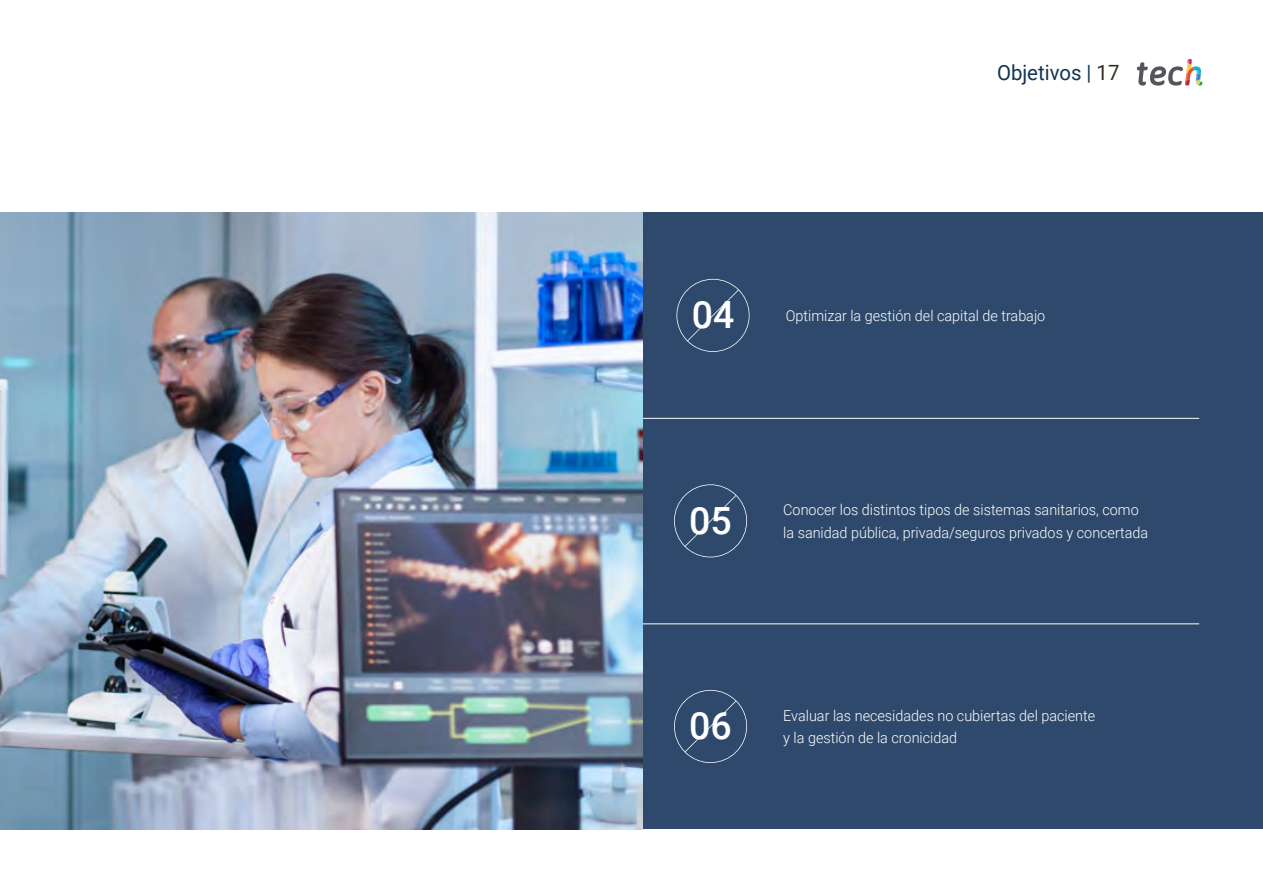
<style>
.page{position:relative;width:1263px;height:893px;background:#fff}
.page>*{position:absolute;margin:0;border:0;box-sizing:border-box;transform-origin:0 0}
.t1{font:500 37.5px "Roboto";color:#fff}
.t2{font:21px "Roboto";color:#123352}
.t3{font:300 15px/22.5px "Roboto";color:#fff;scale:.96 1}
.s1{color:#312e20}
</style>
<div class="page">
<div style="left:642px;top:213px;width:621px;height:616px;background:#2e496b"></div>
<hr style="left:0;top:624px;width:1199px;height:1px;background:#fff">
<hr style="left:0;top:418px;width:1199px;height:1px;background:#fff">
<svg style="left:676px;top:279px;width:73px;height:73px"></svg>
<img style="left:0;top:213px;width:642px;height:616px">
<svg style="left:674px;top:690px;width:73px;height:73px"></svg>
<svg style="left:674px;top:484px;width:73px;height:73px"></svg>
<svg style="left:1137px;top:59px;width:65px;height:27px"></svg>
<h2 class="t2" style="left:997px;top:57px;width:124px">Objetivos | <span class="s1">17</span></h2>
<h1 class="t1" style="left:692px;top:288px;width:44px">04</h1>
<p class="t3" style="left:786px;top:304px;width:272px">Optimizar la gestión del capital de trabajo</p>
<h1 class="t1" style="left:689px;top:494px;width:44px">05</h1>
<p class="t3" style="left:783px;top:498px;width:382px">Conocer los distintos tipos de sistemas sanitarios, como la sanidad pública, privada/seguros privados y concertada</p>
<h1 class="t1" style="left:689px;top:699px;width:44px">06</h1>
<p class="t3" style="left:783px;top:704px;width:326px">Evaluar las necesidades no cubiertas del paciente y la gestión de la cronicidad</p>
</div>
